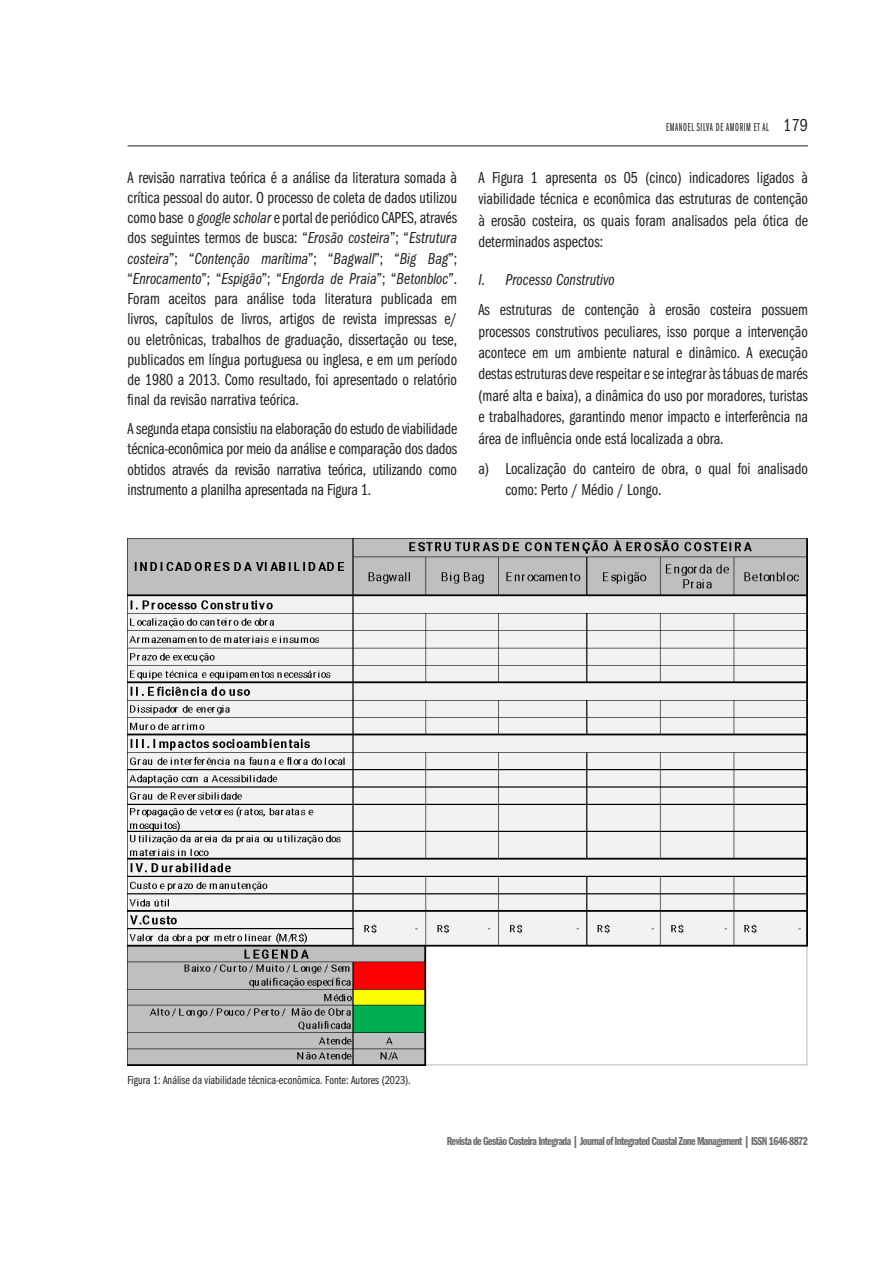
<style>
.page{position:relative;width:893px;height:1263px;background:#fff}
.page>*{position:absolute;margin:0;border:0;box-sizing:border-box;transform-origin:0 0}
.Corpo{font:16.5px/20.2px "ITC Franklin Gothic Std Bk Cp";color:#231f20;text-align:justify}
.t1{font:16.5px "ITC Franklin Gothic Std Bk Cp It";color:#231f20}
.t2{font:12px "ITC Franklin Gothic Std Dm Cp";letter-spacing:-.05em;color:#6c6d70}
.Legenda{font:12px "ITC Franklin Gothic Std Bk Cp";color:#231f20}
.t3{font:12px "ITC Franklin Gothic Std Bk X Cp";color:#231f20;scale:.9 1}
.s1{font-family:"ITC Franklin Gothic Std Bk Cp It"}
.s2{font-family:"ITC Franklin Gothic Std";font-stretch:condensed;font-size:18px}
</style>
<div class="page">
<hr style="left:128px;top:145px;width:680px;height:1px;background:#231f20">
<img style="left:128px;top:539px;width:680px;height:527px">
<p class="Corpo" style="left:128px;top:167px;width:331px">A revisão narrativa teórica é a análise da literatura somada à crítica pessoal do autor. O processo de coleta de dados utilizou como base o <span class="s1">google scholar</span> e portal de periódico CAPES, através dos seguintes termos de busca: “<span class="s1">Erosão costeira</span>”; “<span class="s1">Estrutura costeira</span>”; “<span class="s1">Contenção marítima</span>”; “<span class="s1">Bagwall</span>”; “<span class="s1">Big Bag</span>”; “<span class="s1">Enrocamento</span>”; “<span class="s1">Espigão</span>”; “<span class="s1">Engorda de Praia</span>”; “<span class="s1">Betonbloc</span>”.<br>Foram aceitos para análise toda literatura publicada em livros, capítulos de livros, artigos de revista impressas e/ ou eletrônicas, trabalhos de graduação, dissertação ou tese, publicados em língua portuguesa ou inglesa, e em um período de 1980 a 2013. Como resultado, foi apresentado o relatório final da revisão narrativa teórica.</p>
<p class="Corpo" style="left:128px;top:419px;width:331px">A segunda etapa consistiu na elaboração do estudo de viabilidade técnica-econômica por meio da análise e comparação dos dados obtidos através da revisão narrativa teórica, utilizando como instrumento a planilha apresentada na Figura 1.</p>
<p class="t3" style="left:666px;top:121px;width:10px">EMANOEL</p>
<p class="t3" style="left:697px;top:121px;width:43px">SILVA DE AMORIM</p>
<p class="t3" style="left:754px;top:121px;width:62px">ET AL <span class="s2">179</span></p>
<p class="Corpo" style="left:478px;top:167px;width:331px;line-height:21.5px">A Figura 1 apresenta os 05 (cinco) indicadores ligados à viabilidade técnica e econômica das estruturas de contenção à erosão costeira, os quais foram analisados pela ótica de determinados aspectos:</p>
<p class="t1" style="left:478px;top:271px;width:138px">I. Processo Construtivo</p>
<p class="Corpo" style="left:478px;top:299px;width:331px;line-height:21.5px">As estruturas de contenção à erosão costeira possuem processos construtivos peculiares, isso porque a intervenção acontece em um ambiente natural e dinâmico. A execução destas estruturas deve respeitar e se integrar às tábuas de marés (maré alta e baixa), a dinâmica do uso por moradores, turistas e trabalhadores, garantindo menor impacto e interferência na área de influência onde está localizada a obra.</p>
<p class="Corpo" style="left:505px;top:458px;width:304px;line-height:21.5px;text-indent:-27px">a) Localização do canteiro de obra, o qual foi analisado como: Perto / Médio / Longo.</p>
<p class="Legenda" style="left:128px;top:1073px;width:285px">Figura 1: Análise da viabilidade técnica-econômica. Fonte: Autores (2023).</p>
<p class="t2" style="left:447px;top:1134px;width:363px">Revista de Gestão Costeira Integrada | Journal of Integrated Coastal Zone Management | ISSN 1646-8872</p>
</div>
